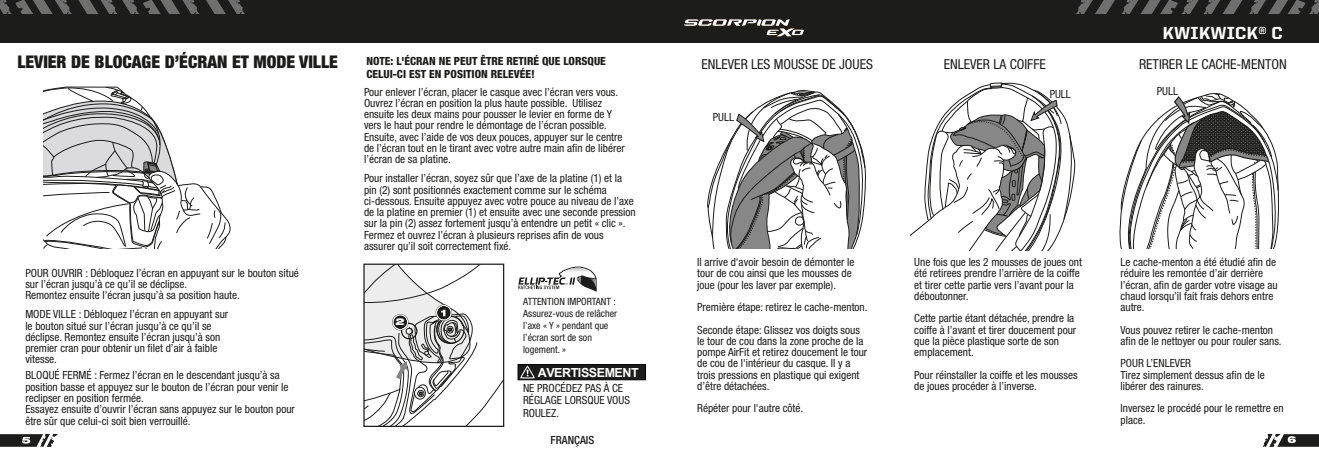
<style>
.page{position:relative;width:1319px;height:454px;background:#fff}
.page>*{position:absolute;margin:0;border:0;box-sizing:border-box;transform-origin:0 0}
.t1{font:900 condensed 17.5px "Helvetica Neue LT Pro";color:#1c1c1b}
.t2{font:800 17.5px "United Sans Reg";letter-spacing:.025em;color:#fff}
.t3{font:condensed 13.75px "Helvetica Neue LT Pro";color:#1c1c1b}
.t4{font:700 12.5px "Arial";letter-spacing:-.035em;color:#fff}
.t5{font:condensed 11.25px/11.2px "Helvetica Neue LT Pro";color:#1c1c1b}
.t6{font:800 condensed 11.25px/13.5px "Helvetica Neue LT Pro";color:#1c1c1b}
.t7{font:500 condensed 11.25px "Helvetica Neue LT Pro";color:#1c1c1b}
.t8{font:condensed 10px/12px "Helvetica Neue LT Pro";color:#1c1c1b}
.t9{font:900 expanded 9.38px "Helvetica Neue LT Pro";color:#fff}
</style>
<div class="page">
<div style="left:0;top:0;width:1318px;height:43px;background:#1c1c1b"></div>
<svg style="left:683px;top:19px;width:121px;height:18px"></svg>
<svg style="left:1076px;top:0;width:242px;height:14px"></svg>
<svg style="left:0;top:0;width:245px;height:14px"></svg>
<svg style="left:1263px;top:433px;width:55px;height:13px"></svg>
<svg style="left:0;top:433px;width:58px;height:13px"></svg>
<svg style="left:707px;top:91px;width:158px;height:158px"></svg>
<svg style="left:1121px;top:93px;width:157px;height:156px"></svg>
<svg style="left:910px;top:82px;width:165px;height:168px"></svg>
<svg style="left:43px;top:87px;width:184px;height:161px"></svg>
<svg style="left:518px;top:266px;width:79px;height:25px"></svg>
<div style="left:517px;top:364px;width:129px;height:16px;background:#1c1c1b;border:1px solid #000102"></div>
<svg style="left:519px;top:365px;width:15px;height:14px"></svg>
<div style="left:363px;top:263px;width:141px;height:164px;border:1px solid #1c1c1b"></div>
<svg style="left:364px;top:264px;width:139px;height:162px"></svg>
<svg style="left:392px;top:314px;width:16px;height:16px"></svg>
<div style="left:393px;top:315px;width:14px;height:14px;background:#1c1c1b;border-radius:50%"></div>
<div style="left:393px;top:315px;width:14px;height:14px;border:1px solid #fff;border-radius:50%"></div>
<div style="left:392px;top:314px;width:16px;height:15px;border:1px solid #fff;border-radius:50%"></div>
<h1 class="t1" style="left:17px;top:51px;width:322px">LEVIER DE BLOCAGE D’ÉCRAN ET MODE VILLE</h1>
<p class="t5" style="left:25px;top:267px;width:275px">POUR OUVRIR : Débloquez l’écran en appuyant sur le bouton situé sur l’écran jusqu’à ce qu’il se déclipse.<br>Remontez ensuite l’écran jusqu’à sa position haute.</p>
<p class="t5" style="left:25px;top:308px;width:204px">MODE VILLE : Débloquez l’écran en appuyant sur le bouton situé sur l’écran jusqu’à ce qu’il se déclipse. Remontez ensuite l’écran jusqu’à son premier cran pour obtenir un filet d’air à faible vitesse.</p>
<p class="t5" style="left:25px;top:369px;width:271px">BLOQUÉ FERMÉ : Fermez l’écran en le descendant jusqu’à sa position basse et appuyez sur le bouton de l’écran pour venir le reclipser en position fermée.<br>Essayez ensuite d’ouvrir l’écran sans appuyez sur le bouton pour être sûr que celui-ci soit bien verrouillé.</p>
<p class="t6" style="left:366px;top:54px;width:241px">NOTE: L'ÉCRAN NE PEUT ÊTRE RETIRÉ QUE LORSQUE<br>CELUI-CI EST EN POSITION RELEVÉE!</p>
<p class="t5" style="left:364px;top:86px;width:262px">Pour enlever l’écran, placer le casque avec l’écran vers vous.<br>Ouvrez l’écran en position la plus haute possible. Utilisez ensuite les deux mains pour pousser le levier en forme de Y vers le haut pour rendre le démontage de l’écran possible.<br>Ensuite, avec l’aide de vos deux pouces, appuyer sur le centre de l’écran tout en le tirant avec votre autre main afin de libérer l’écran de sa platine.</p>
<p class="t5" style="left:364px;top:172px;width:273px">Pour installer l’écran, soyez sûr que l’axe de la platine (1) et la pin (2) sont positionnés exactement comme sur le schéma ci-dessous. Ensuite appuyez avec votre pouce au niveau de l’axe de la platine en premier (1) et ensuite avec une seconde pression sur la pin (2) assez fortement jusqu’à entendre un petit « clic ».<br>Fermez et ouvrez l’écran à plusieurs reprises afin de vous assurer qu’il soit correctement fixé.</p>
<p class="t9" style="left:395px;top:316px;width:11px">2</p>
<p class="t8" style="left:523px;top:295px;width:95px">ATTENTION IMPORTANT :<br>Assurez-vous de relâcher l’axe « Y » pendant que l’écran sort de son logement. »</p>
<p class="t4" style="left:537px;top:363px;width:102px">AVERTISSEMENT</p>
<p class="t5" style="left:523px;top:381px;width:108px;line-height:12.5px">NE PROCÉDEZ PAS À CE<br>RÉGLAGE LORSQUE VOUS<br>ROULEZ.</p>
<p class="t7" style="left:550px;top:432px;width:45px">FRANÇAIS</p>
<p class="t3" style="left:701px;top:56px;width:173px">ENLEVER LES MOUSSE DE JOUES</p>
<p class="t5" style="left:712px;top:112px;width:23px">PULL</p>
<p class="t3" style="left:943px;top:56px;width:104px">ENLEVER LA COIFFE</p>
<p class="t5" style="left:1049px;top:88px;width:23px">PULL</p>
<h1 class="t2" style="left:1162px;top:23px;width:121px">KWIKWICK® C</h1>
<p class="t3" style="left:1138px;top:56px;width:149px">RETIRER LE CACHE-MENTON</p>
<p class="t5" style="left:1156px;top:86px;width:23px">PULL</p>
<p class="t5" style="left:697px;top:256px;width:159px">Il arrive d'avoir besoin de démonter le tour de cou ainsi que les mousses de joue (pour les laver par exemple).</p>
<p class="t5" style="left:697px;top:295px;width:172px;line-height:22.5px">Première étape: retirez le cache-menton.<br>Seconde étape: Glissez vos doigts sous</p>
<p class="t5" style="left:697px;top:335px;width:171px">le tour de cou dans la zone proche de la pompe AirFit et retirez doucement le tour de cou de l'intérieur du casque. Il y a trois pressions en plastique qui exigent d’être détachées.</p>
<p class="t5" style="left:697px;top:402px;width:107px">Répéter pour l'autre côté.</p>
<p class="t5" style="left:914px;top:256px;width:169px">Une fois que les 2 mousses de joues ont été retirees prendre l’arrière de la coiffe et tirer cette partie vers l’avant pour la déboutonner.</p>
<p class="t5" style="left:914px;top:312px;width:163px">Cette partie étant détachée, prendre la coiffe à l’avant et tirer doucement pour que la pièce plastique sorte de son emplacement.</p>
<p class="t5" style="left:914px;top:369px;width:165px">Pour réinstaller la coiffe et les mousses de joues procéder à l’inverse.</p>
<p class="t5" style="left:1120px;top:256px;width:159px">Le cache-menton a été étudié afin de réduire les remontée d’air derrière l’écran, afin de garder votre visage au chaud lorsqu’il fait frais dehors entre autre.</p>
<p class="t5" style="left:1120px;top:324px;width:162px">Vous pouvez retirer le cache-menton afin de le nettoyer ou pour rouler sans.</p>
<p class="t5" style="left:1120px;top:357px;width:146px">POUR L’ENLEVER<br>Tirez simplement dessus afin de le libérer des rainures.</p>
<p class="t5" style="left:1120px;top:402px;width:165px">Inversez le procédé pour le remettre en place.</p>
</div>
